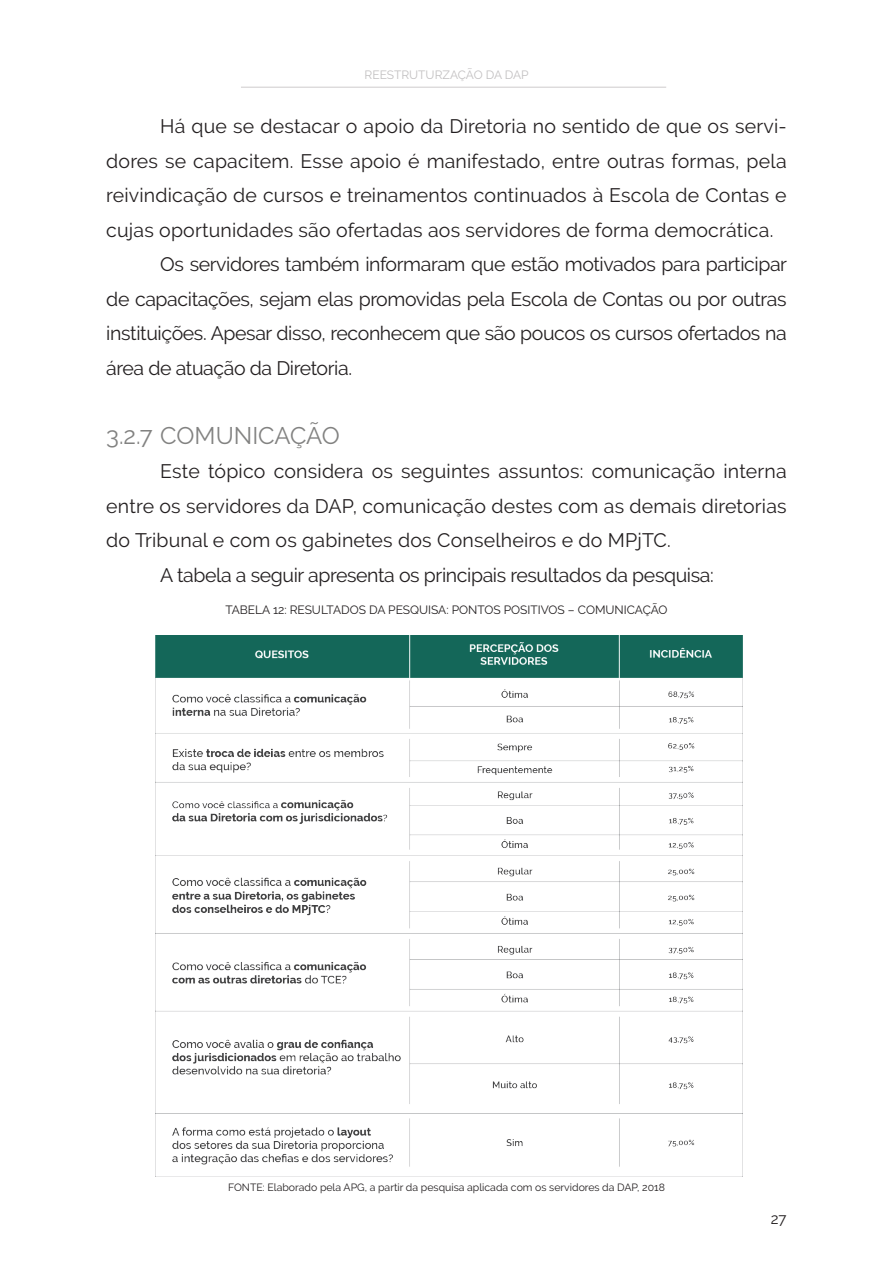
<style>
.page{position:relative;width:893px;height:1263px;background:#fff}
.page>*{position:absolute;margin:0;border:0;box-sizing:border-box;transform-origin:0 0}
.t1{font:24px "Raleway";letter-spacing:-.005em;color:#828281}
.t2{font:19.5px "Raleway";letter-spacing:.005em;color:#231f20}
.t3{font:19.5px "Raleway";letter-spacing:-.02em;color:#231f20}
.t4{font:15px "Raleway";color:#231f20}
.t5{font:12px "Raleway";color:#231f20}
.t6{font:12px "Raleway";color:#c2c0c1}
.t7{font:10.5px "Raleway";color:#231f20}
</style>
<div class="page">
<hr style="left:241px;top:87px;width:425px;height:1px;background:#cecbcc">
<img style="left:156px;top:635px;width:587px;height:541px">
<p class="t6" style="left:365px;top:67px;width:166px">REESTRUTURZAÇÃO DA DAP</p>
<p class="t2" style="left:160px;top:115px;width:628px">Há que se destacar o apoio da Diretoria no sentido de que os servi-</p>
<p class="t2" style="left:106px;top:149px;width:682px">dores se capacitem. Esse apoio é manifestado, entre outras formas, pela</p>
<p class="t2" style="left:106px;top:184px;width:682px">reivindicação de cursos e treinamentos continuados à Escola de Contas e</p>
<p class="t2" style="left:106px;top:218px;width:669px">cujas oportunidades são ofertadas aos servidores de forma democrática.</p>
<p class="t3" style="left:160px;top:253px;width:628px">Os servidores também informaram que estão motivados para participar</p>
<p class="t3" style="left:106px;top:287px;width:682px">de capacitações, sejam elas promovidas pela Escola de Contas ou por outras</p>
<p class="t3" style="left:106px;top:322px;width:682px">instituições. Apesar disso, reconhecem que são poucos os cursos ofertados na</p>
<p class="t3" style="left:106px;top:356px;width:247px">área de atuação da Diretoria.</p>
<p class="t1" style="left:106px;top:421px;width:235px">3.2.7 COMUNICAÇÃO</p>
<p class="t2" style="left:160px;top:460px;width:628px">Este tópico considera os seguintes assuntos: comunicação interna</p>
<p class="t2" style="left:106px;top:494px;width:682px">entre os servidores da DAP, comunicação destes com as demais diretorias</p>
<p class="t2" style="left:106px;top:529px;width:566px">do Tribunal e com os gabinetes dos Conselheiros e do MPjTC.</p>
<p class="t3" style="left:160px;top:563px;width:555px">A tabela a seguir apresenta os principais resultados da pesquisa:</p>
<p class="t5" style="left:225px;top:603px;width:444px">TABELA 12: RESULTADOS DA PESQUISA: PONTOS POSITIVOS – COMUNICAÇÃO</p>
<p class="t7" style="left:228px;top:1181px;width:438px">FONTE: Elaborado pela APG, a partir da pesquisa aplicada com os servidores da DAP, 2018</p>
<p class="t4" style="left:771px;top:1210px;width:17px">27</p>
</div>
